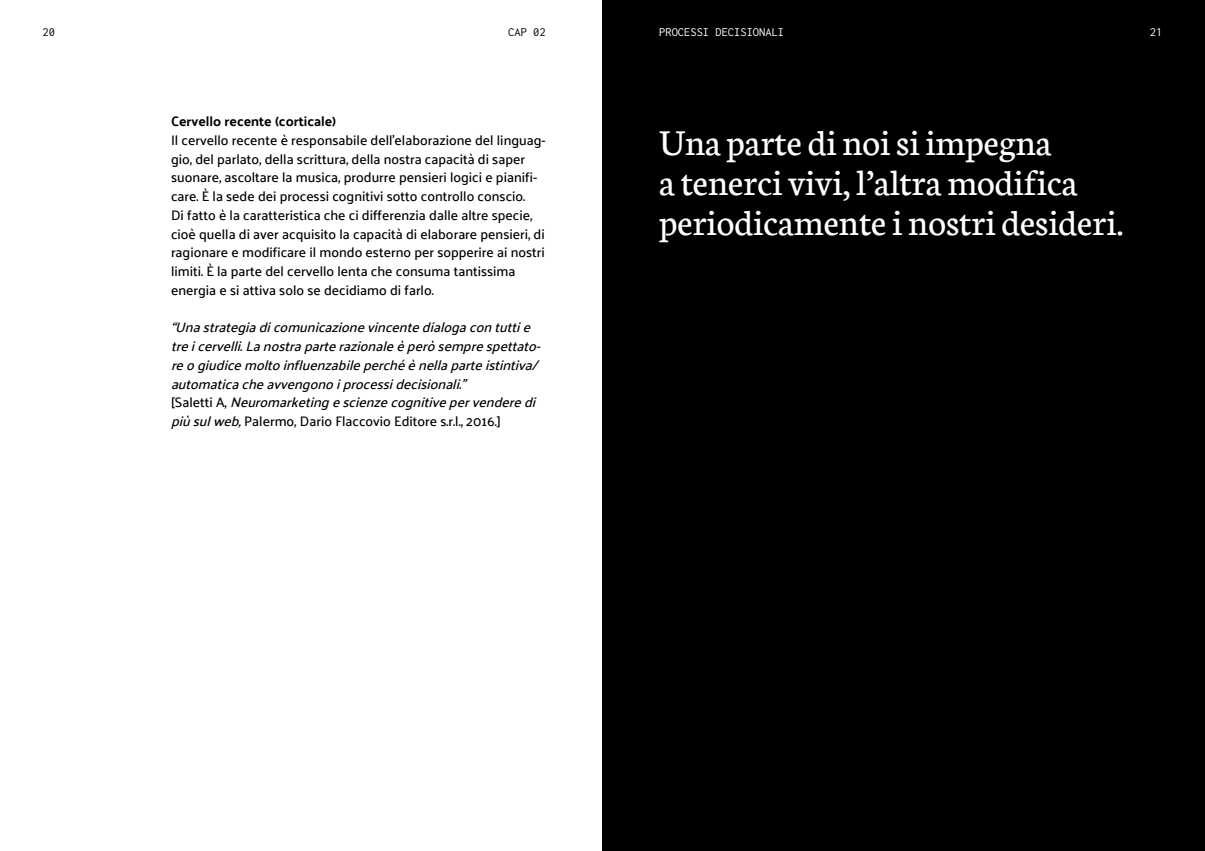
<style>
.page{position:relative;width:1205px;height:851px;background:#fff}
.page>*{position:absolute;margin:0;border:0;box-sizing:border-box;transform-origin:0 0}
.t1{font:38.75px/40px "Neuton";color:#fff}
.t2{font:500 13.75px/18.8px "Palanquin";color:#000}
.t3{font:italic 500 13.75px/18.8px "Palanquin";color:#000}
.t4{font:700 13.75px "Palanquin";color:#000}
.t5{font:12.5px "Inconsolata";color:#fff}
.t6{font:12.5px "Inconsolata";color:#000}
.s1{font-style:normal}
</style>
<div class="page">
<div style="left:602px;top:0;width:603px;height:850px;background:#000"></div>
<p class="t6" style="left:43px;top:24px;width:14px">20</p>
<p class="t6" style="left:508px;top:24px;width:39px">CAP 02</p>
<p class="t4" style="left:171px;top:113px;width:167px">Cervello recente (corticale)</p>
<p class="t2" style="left:171px;top:131px;width:376px">Il cervello recente è responsabile dell’elaborazione del linguag&shy;gio, del parlato, della scrittura, della nostra capacità di saper suonare, ascoltare la musica, produrre pensieri logici e pianifi&shy;care. È la sede dei processi cognitivi sotto controllo conscio.<br>Di fatto è la caratteristica che ci differenzia dalle altre specie, cioè quella di aver acquisito la capacità di elaborare pensieri, di ragionare e modificare il mondo esterno per sopperire ai nostri limiti. È la parte del cervello lenta che consuma tantissima energia e si attiva solo se decidiamo di farlo.</p>
<p class="t3" style="left:171px;top:318px;width:376px">“Unastrategiadicomunicazionevincentedialogacontuttie treicervelli.Lanostraparterazionaleèperòsemprespettato&shy;reogiudicemoltoinfluenzabileperchéènellaparteistintiva/ automaticacheavvengonoiprocessidecisionali."<br><span class="s1">[ S a l e t t i A ,</span> Neuromarketingescienzecognitivepervenderedi piùsulweb,<span class="s1">Palermo, Dario Flaccovio Editore s.r.l., 2016.]</span></p>
<p class="t5" style="left:659px;top:24px;width:126px">PROCESSI DECISIONALI</p>
<p class="t5" style="left:1150px;top:24px;width:14px">21</p>
<h1 class="t1" style="left:659px;top:123px;width:466px">Una parte di noi si impegna<br>a tenerci vivi, l’altra modifica periodicamente i nostri desideri.</h1>
</div>
